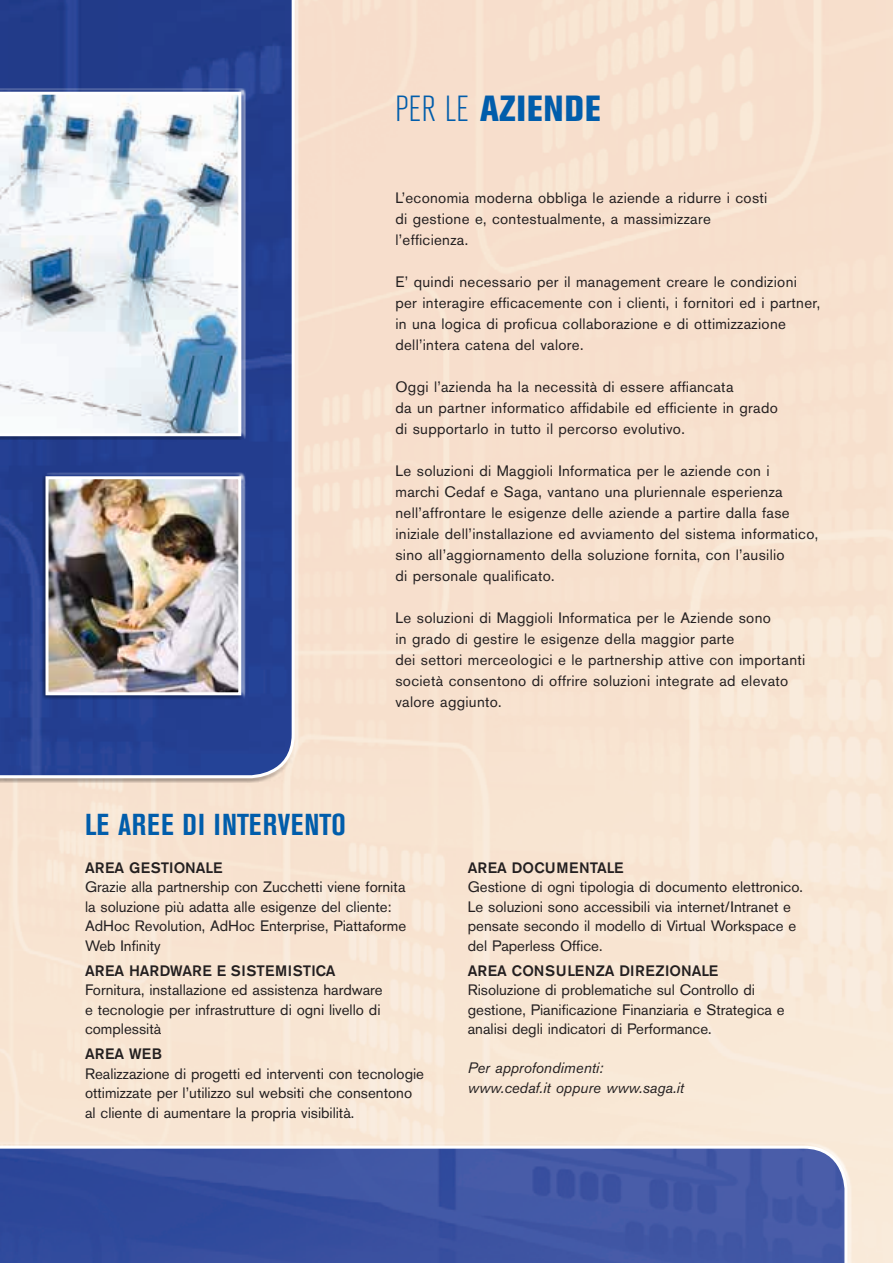
<style>
.page{position:relative;width:893px;height:1263px;background:#fff}
.page>*{position:absolute;margin:0;border:0;box-sizing:border-box;transform-origin:0 0}
.t1{font:800 condensed 36px "Akzidenz Grotesk BE";letter-spacing:.02em;color:#015dab}
.t2{font:700 condensed 30px "Akzidenz Grotesk BE";letter-spacing:.02em;color:#015dab}
.t3{font:15px/21px "Akzidenz Grotesk BE";letter-spacing:.02em;color:#231f20}
.t4{font:15px/19.5px "Akzidenz Grotesk BE";color:#231f20}
.t5{font:500 15px "Akzidenz Grotesk BE";color:#231f20}
.t6{font:italic 15px "Akzidenz Grotesk BE";color:#231f20}
.s1{font-weight:300}
</style>
<div class="page">
<svg style="left:0;top:0;width:295px;height:778px;background:#2c4694"></svg>
<div style="left:0;top:1141px;width:851px;height:122px;background:#fff;opacity:.75"></div>
<svg style="left:0;top:1145px;width:847px;height:118px;background:#4258a4"></svg>
<div style="left:42px;top:473px;width:202px;height:226px;background:#231f20;opacity:.75"></div>
<img style="left:50px;top:480px;width:187px;height:211px">
<div style="left:46px;top:476px;width:195px;height:219px;border:3px solid #fff"></div>
<div style="left:0;top:89px;width:244px;height:351px;background:#231f20;opacity:.75"></div>
<svg style="left:0;top:92px;width:241px;height:344px"></svg>
<p class="t1" style="left:395px;top:87px;width:206px"><span class="s1">PER LE</span> AZIENDE</p>
<p class="t2" style="left:85px;top:808px;width:262px">LE AREE DI INTERVENTO</p>
<p class="t3" style="left:395px;top:187px;width:373px">L’economia moderna obbliga le aziende a ridurre i costi di gestione e, contestualmente, a massimizzare l’efficienza.</p>
<p class="t3" style="left:395px;top:271px;width:426px">E’ quindi necessario per il management creare le condizioni per interagire efficacemente con i clienti, i fornitori ed i partner, in una logica di proficua collaborazione e di ottimizzazione dell’intera catena del valore.</p>
<p class="t3" style="left:395px;top:376px;width:384px">Oggi l’azienda ha la necessità di essere affiancata<br>da un partner informatico affidabile ed efficiente in grado di supportarlo in tutto il percorso evolutivo.</p>
<p class="t3" style="left:395px;top:460px;width:424px">Le soluzioni di Maggioli Informatica per le aziende con i<br>marchi Cedaf e Saga, vantano una pluriennale esperienza nell’affrontare le esigenze delle aziende a partire dalla fase iniziale dell’installazione ed avviamento del sistema informatico, sino all’aggiornamento della soluzione fornita, con l’ausilio<br>di personale qualificato.</p>
<p class="t3" style="left:395px;top:607px;width:411px">Le soluzioni di Maggioli Informatica per le Aziende sono<br>in grado di gestire le esigenze della maggior parte<br>dei settori merceologici e le partnership attive con importanti società consentono di offrire soluzioni integrate ad elevato valore aggiunto.</p>
<p class="t5" style="left:85px;top:858px;width:139px">AREA GESTIONALE</p>
<p class="t4" style="left:85px;top:877px;width:323px">Grazie alla partnership con Zucchetti viene fornita la soluzione più adatta alle esigenze del cliente:<br>AdHoc Revolution, AdHoc Enterprise, Piattaforme Web Infinity</p>
<p class="t5" style="left:85px;top:961px;width:252px">AREA HARDWARE E SISTEMISTICA</p>
<p class="t4" style="left:85px;top:980px;width:299px">Fornitura, installazione ed assistenza hardware e tecnologie per infrastrutture di ogni livello di complessità</p>
<p class="t5" style="left:85px;top:1044px;width:79px">AREA WEB</p>
<p class="t4" style="left:85px;top:1063px;width:340px">Realizzazione di progetti ed interventi con tecnologie ottimizzate per l’utilizzo sul websiti che consentono al cliente di aumentare la propria visibilità.</p>
<p class="t5" style="left:468px;top:858px;width:157px">AREA DOCUMENTALE</p>
<p class="t4" style="left:468px;top:877px;width:337px">Gestione di ogni tipologia di documento elettronico.<br>Le soluzioni sono accessibili via internet/Intranet e pensate secondo il modello di Virtual Workspace e del Paperless Office.</p>
<p class="t5" style="left:468px;top:961px;width:252px">AREA CONSULENZA DIREZIONALE</p>
<p class="t4" style="left:468px;top:980px;width:318px">Risoluzione di problematiche sul Controllo di gestione, Pianificazione Finanziaria e Strategica e analisi degli indicatori di Performance.</p>
<p class="t6" style="left:468px;top:1059px;width:137px">Per approfondimenti:</p>
<p class="t6" style="left:468px;top:1078px;width:218px">www.cedaf.it oppure www.saga.it</p>
</div>
